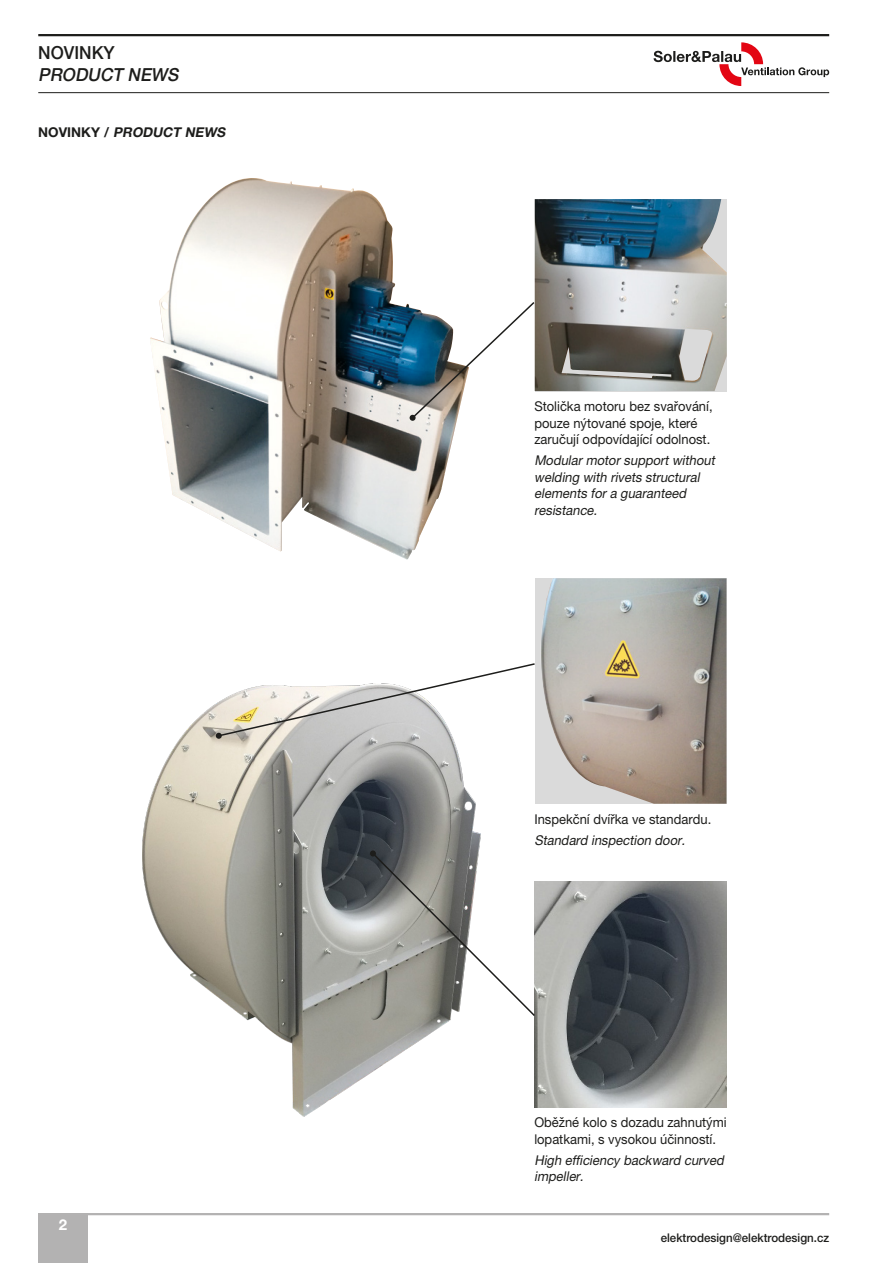
<style>
.page{position:relative;width:893px;height:1263px;background:#fff}
.page>*{position:absolute;margin:0;border:0;box-sizing:border-box;transform-origin:0 0}
.t1{font:italic 500 18px "Helvetica Neue LT Pro";color:#1d1d1b;scale:.96 1}
.t2{font:500 18px "Helvetica Neue LT Pro";color:#1d1d1b;scale:.96 1}
.t3{font:700 15px "Helvetica Neue LT Pro";color:#fff}
.t4{font:13.5px/16.5px "Helvetica Neue LT Pro";color:#1d1d1b;scale:.96 1}
.t5{font:italic 13.5px/16.5px "Helvetica Neue LT Pro";color:#1d1d1b;scale:.96 1}
.t6{font:italic 700 13.5px "Helvetica Neue LT Pro";color:#1d1d1b}
.t7{font:500 12px "Helvetica Neue LT Pro";color:#1d1d1b;scale:.96 1}
.s1{font-style:normal}
</style>
<div class="page">
<hr style="left:38px;top:1213px;width:791px;height:2px;background:#b3b2b2">
<div style="left:38px;top:1214px;width:49px;height:49px;background:#b3b2b2"></div>
<hr style="left:38px;top:34px;width:791px;height:2px;background:#1d1d1b">
<hr style="left:38px;top:92px;width:791px;height:1px;background:#1d1d1b">
<svg style="left:653px;top:42px;width:176px;height:44px"></svg>
<img style="left:143px;top:704px;width:337px;height:413px">
<img style="left:150px;top:178px;width:307px;height:381px">
<img style="left:535px;top:199px;width:192px;height:192px">
<img style="left:535px;top:882px;width:192px;height:225px">
<div style="left:535px;top:578px;width:191px;height:226px;background:#dadada"></div>
<img style="left:541px;top:578px;width:185px;height:226px">
<svg style="left:410px;top:300px;width:126px;height:120px"></svg>
<div style="left:409px;top:415px;width:7px;height:6px;background:#1d1d1b;border-radius:50%"></div>
<svg style="left:370px;top:850px;width:166px;height:168px"></svg>
<svg style="left:216px;top:663px;width:319px;height:76px"></svg>
<h1 class="t2" style="left:38px;top:42px;width:81px">NOVINKY</h1>
<h1 class="t1" style="left:38px;top:64px;width:151px">PRODUCT NEWS</h1>
<p class="t6" style="left:38px;top:124px;width:191px"><span class="s1">N O V I N KY /</span> PRODUCT NEWS</p>
<p class="t3" style="left:59px;top:1215px;width:10px">2</p>
<p class="t4" style="left:534px;top:398px;width:187px">Stolička motoru bez svařování, pouze nýtované spoje, které zaručují odpovídající odolnost.</p>
<p class="t5" style="left:534px;top:452px;width:192px">Modular motor support without welding with rivets structural elements for a guaranteed resistance.</p>
<p class="t4" style="left:534px;top:811px;width:186px">Inspekční dvířka ve standardu.</p>
<p class="t5" style="left:534px;top:832px;width:161px">Standard inspection door.</p>
<p class="t4" style="left:534px;top:1114px;width:202px">Oběžné kolo s dozadu zahnutými lopatkami, s vysokou účinností.</p>
<p class="t5" style="left:534px;top:1151px;width:202px">High efficiency backward curved impeller.</p>
<p class="t7" style="left:661px;top:1230px;width:177px">elektrodesign@elektrodesign.cz</p>
</div>
